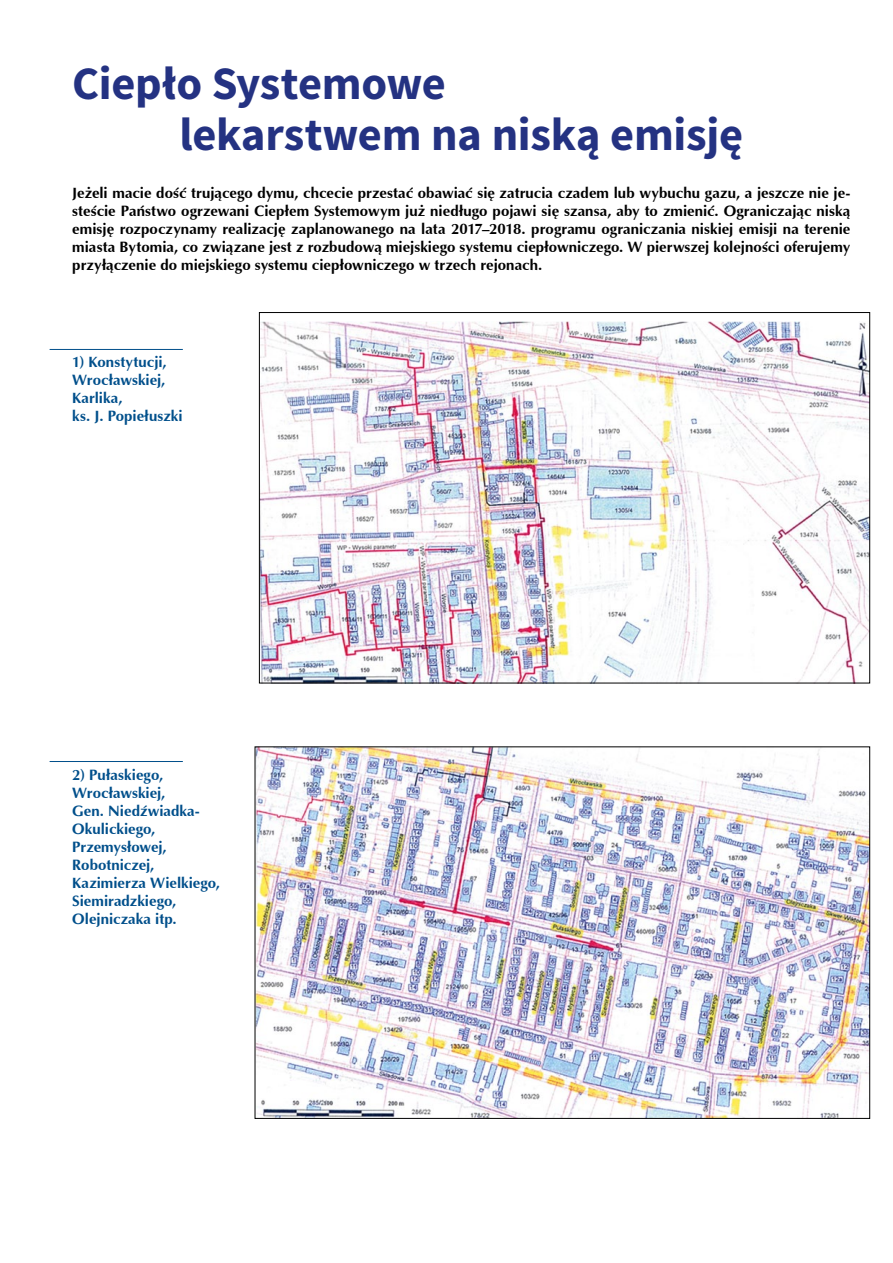
<style>
.page{position:relative;width:893px;height:1263px;background:#fff}
.page>*{position:absolute;margin:0;border:0;box-sizing:border-box;transform-origin:0 0}
.t1{font:700 46.5px/51px "Source Sans Pro";letter-spacing:-.005em;color:#243282}
.t2{font:700 15px/18px "Ottawa";color:#000;text-align:justify}
.t3{font:700 15px/18px "Ottawa";color:#004f8b}
</style>
<div class="page">
<img style="left:261px;top:321px;width:607px;height:360px">
<img style="left:257px;top:749px;width:611px;height:367px">
<hr style="left:50px;top:349px;width:133px;height:1px;background:#004f8b">
<hr style="left:50px;top:761px;width:133px;height:1px;background:#004f8b">
<h1 class="t1" style="left:179px;top:59px;width:565px;text-indent:-107px">Ciepło Systemowe<br>lekarstwem na niską emisję</h1>
<p class="t2" style="left:72px;top:184px;width:780px">Jeżeli macie dość trującego dymu, chcecie przestać obawiać się zatrucia czadem lub wybuchu gazu, a jeszcze nie je&shy;steście Państwo ogrzewani Ciepłem Systemowym już niedługo pojawi się szansa, aby to zmienić. Ograniczając niską emisję rozpoczynamy realizację zaplanowanego na lata 2017–2018. programu ograniczania niskiej emisji na terenie miasta Bytomia, co związane jest z rozbudową miejskiego systemu ciepłowniczego. W pierwszej kolejności oferujemy przyłączenie do miejskiego systemu ciepłowniczego w trzech rejonach.</p>
<p class="t3" style="left:72px;top:353px;width:112px">1) Konstytucji,<br>Wrocławskiej,<br>Karlika,<br>ks. J. Popiełuszki</p>
<p class="t3" style="left:72px;top:765px;width:149px">2) Pułaskiego,<br>Wrocławskiej,<br>Gen. Niedźwiadka-<br>Okulickiego,<br>Przemysłowej,<br>Robotniczej,<br>Kazimierza Wielkiego,<br>Siemiradzkiego,<br>Olejniczaka itp.</p>
</div>
